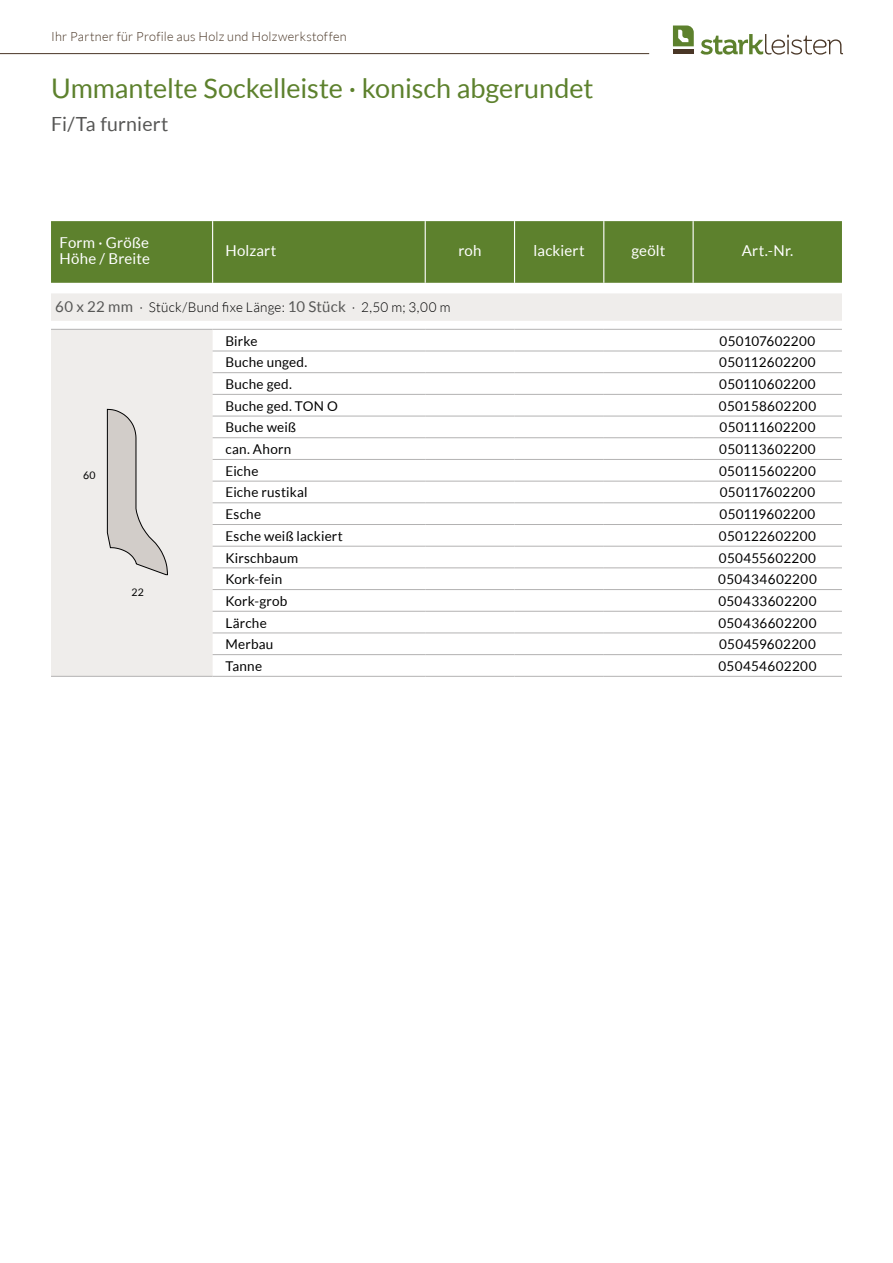
<style>
.page{position:relative;width:893px;height:1263px;background:#fff}
.page>*{position:absolute;margin:0;border:0;box-sizing:border-box;transform-origin:0 0}
.t1{font:27px "Lato";letter-spacing:-.005em;color:#5d812d}
.t2{font:19.5px "Lato";letter-spacing:.01em;color:#575756}
.t3{font:15px/16.5px "Lato";letter-spacing:.01em;color:#fff}
.t4{font:13.5px "Lato";letter-spacing:.02em;color:#000}
.t5{font:300 13.5px "Lato";letter-spacing:.015em;color:#000}
.t6{font:300 12.75px "Lato";letter-spacing:.02em;color:#493626}
.t7{font:10.5px "Lato";color:#000}
.s1{font-weight:400;font-size:15px;color:#575756}
</style>
<div class="page">
<div style="left:51px;top:221px;width:791px;height:62px;background:#5d812d"></div>
<hr style="left:212px;top:221px;width:1px;height:62px;background:#fff">
<hr style="left:425px;top:221px;width:1px;height:62px;background:#fff">
<hr style="left:514px;top:221px;width:1px;height:62px;background:#fff">
<hr style="left:603px;top:221px;width:1px;height:62px;background:#fff">
<hr style="left:693px;top:221px;width:1px;height:62px;background:#fff">
<svg style="left:51px;top:293px;width:791px;height:383px"></svg>
<hr style="left:51px;top:329px;width:162px;height:1px;background:#b3b2b2">
<hr style="left:51px;top:676px;width:162px;height:1px;background:#b3b2b2">
<hr style="left:213px;top:329px;width:212px;height:1px;background:#b3b2b2">
<hr style="left:425px;top:329px;width:89px;height:1px;background:#b3b2b2">
<hr style="left:514px;top:329px;width:90px;height:1px;background:#b3b2b2">
<hr style="left:604px;top:329px;width:89px;height:1px;background:#b3b2b2">
<hr style="left:693px;top:329px;width:149px;height:1px;background:#b3b2b2">
<hr style="left:213px;top:351px;width:212px;height:1px;background:#b3b2b2">
<hr style="left:425px;top:351px;width:89px;height:1px;background:#b3b2b2">
<hr style="left:514px;top:351px;width:90px;height:1px;background:#b3b2b2">
<hr style="left:604px;top:351px;width:89px;height:1px;background:#b3b2b2">
<hr style="left:693px;top:351px;width:149px;height:1px;background:#b3b2b2">
<hr style="left:213px;top:372px;width:212px;height:1px;background:#b3b2b2">
<hr style="left:425px;top:372px;width:89px;height:1px;background:#b3b2b2">
<hr style="left:514px;top:372px;width:90px;height:1px;background:#b3b2b2">
<hr style="left:604px;top:372px;width:89px;height:1px;background:#b3b2b2">
<hr style="left:693px;top:372px;width:149px;height:1px;background:#b3b2b2">
<hr style="left:213px;top:394px;width:212px;height:1px;background:#b3b2b2">
<hr style="left:425px;top:394px;width:89px;height:1px;background:#b3b2b2">
<hr style="left:514px;top:394px;width:90px;height:1px;background:#b3b2b2">
<hr style="left:604px;top:394px;width:89px;height:1px;background:#b3b2b2">
<hr style="left:693px;top:394px;width:149px;height:1px;background:#b3b2b2">
<hr style="left:213px;top:416px;width:212px;height:1px;background:#b3b2b2">
<hr style="left:425px;top:416px;width:89px;height:1px;background:#b3b2b2">
<hr style="left:514px;top:416px;width:90px;height:1px;background:#b3b2b2">
<hr style="left:604px;top:416px;width:89px;height:1px;background:#b3b2b2">
<hr style="left:693px;top:416px;width:149px;height:1px;background:#b3b2b2">
<hr style="left:213px;top:437px;width:212px;height:1px;background:#b3b2b2">
<hr style="left:425px;top:437px;width:89px;height:1px;background:#b3b2b2">
<hr style="left:514px;top:437px;width:90px;height:1px;background:#b3b2b2">
<hr style="left:604px;top:437px;width:89px;height:1px;background:#b3b2b2">
<hr style="left:693px;top:437px;width:149px;height:1px;background:#b3b2b2">
<hr style="left:213px;top:459px;width:212px;height:1px;background:#b3b2b2">
<hr style="left:425px;top:459px;width:89px;height:1px;background:#b3b2b2">
<hr style="left:514px;top:459px;width:90px;height:1px;background:#b3b2b2">
<hr style="left:604px;top:459px;width:89px;height:1px;background:#b3b2b2">
<hr style="left:693px;top:459px;width:149px;height:1px;background:#b3b2b2">
<hr style="left:213px;top:481px;width:212px;height:1px;background:#b3b2b2">
<hr style="left:425px;top:481px;width:89px;height:1px;background:#b3b2b2">
<hr style="left:514px;top:481px;width:90px;height:1px;background:#b3b2b2">
<hr style="left:604px;top:481px;width:89px;height:1px;background:#b3b2b2">
<hr style="left:693px;top:481px;width:149px;height:1px;background:#b3b2b2">
<hr style="left:213px;top:502px;width:212px;height:1px;background:#b3b2b2">
<hr style="left:425px;top:502px;width:89px;height:1px;background:#b3b2b2">
<hr style="left:514px;top:502px;width:90px;height:1px;background:#b3b2b2">
<hr style="left:604px;top:502px;width:89px;height:1px;background:#b3b2b2">
<hr style="left:693px;top:502px;width:149px;height:1px;background:#b3b2b2">
<hr style="left:213px;top:524px;width:212px;height:1px;background:#b3b2b2">
<hr style="left:425px;top:524px;width:89px;height:1px;background:#b3b2b2">
<hr style="left:514px;top:524px;width:90px;height:1px;background:#b3b2b2">
<hr style="left:604px;top:524px;width:89px;height:1px;background:#b3b2b2">
<hr style="left:693px;top:524px;width:149px;height:1px;background:#b3b2b2">
<hr style="left:213px;top:546px;width:212px;height:1px;background:#b3b2b2">
<hr style="left:425px;top:546px;width:89px;height:1px;background:#b3b2b2">
<hr style="left:514px;top:546px;width:90px;height:1px;background:#b3b2b2">
<hr style="left:604px;top:546px;width:89px;height:1px;background:#b3b2b2">
<hr style="left:693px;top:546px;width:149px;height:1px;background:#b3b2b2">
<hr style="left:213px;top:568px;width:212px;height:1px;background:#b3b2b2">
<hr style="left:425px;top:568px;width:89px;height:1px;background:#b3b2b2">
<hr style="left:514px;top:568px;width:90px;height:1px;background:#b3b2b2">
<hr style="left:604px;top:568px;width:89px;height:1px;background:#b3b2b2">
<hr style="left:693px;top:568px;width:149px;height:1px;background:#b3b2b2">
<hr style="left:213px;top:589px;width:212px;height:1px;background:#b3b2b2">
<hr style="left:425px;top:589px;width:89px;height:1px;background:#b3b2b2">
<hr style="left:514px;top:589px;width:90px;height:1px;background:#b3b2b2">
<hr style="left:604px;top:589px;width:89px;height:1px;background:#b3b2b2">
<hr style="left:693px;top:589px;width:149px;height:1px;background:#b3b2b2">
<hr style="left:213px;top:611px;width:212px;height:1px;background:#b3b2b2">
<hr style="left:425px;top:611px;width:89px;height:1px;background:#b3b2b2">
<hr style="left:514px;top:611px;width:90px;height:1px;background:#b3b2b2">
<hr style="left:604px;top:611px;width:89px;height:1px;background:#b3b2b2">
<hr style="left:693px;top:611px;width:149px;height:1px;background:#b3b2b2">
<hr style="left:213px;top:633px;width:212px;height:1px;background:#b3b2b2">
<hr style="left:425px;top:633px;width:89px;height:1px;background:#b3b2b2">
<hr style="left:514px;top:633px;width:90px;height:1px;background:#b3b2b2">
<hr style="left:604px;top:633px;width:89px;height:1px;background:#b3b2b2">
<hr style="left:693px;top:633px;width:149px;height:1px;background:#b3b2b2">
<hr style="left:213px;top:654px;width:212px;height:1px;background:#b3b2b2">
<hr style="left:425px;top:654px;width:89px;height:1px;background:#b3b2b2">
<hr style="left:514px;top:654px;width:90px;height:1px;background:#b3b2b2">
<hr style="left:604px;top:654px;width:89px;height:1px;background:#b3b2b2">
<hr style="left:693px;top:654px;width:149px;height:1px;background:#b3b2b2">
<hr style="left:213px;top:676px;width:212px;height:1px;background:#b3b2b2">
<hr style="left:425px;top:676px;width:89px;height:1px;background:#b3b2b2">
<hr style="left:514px;top:676px;width:90px;height:1px;background:#b3b2b2">
<hr style="left:604px;top:676px;width:89px;height:1px;background:#b3b2b2">
<hr style="left:693px;top:676px;width:149px;height:1px;background:#b3b2b2">
<svg style="left:107px;top:409px;width:61px;height:166px;background:#d8d5d2"></svg>
<svg style="left:700px;top:34px;width:143px;height:21px"></svg>
<svg style="left:673px;top:26px;width:21px;height:20px"></svg>
<hr style="left:673px;top:50px;width:21px;height:4px;background:#493626">
<hr style="left:0;top:53px;width:649px;height:1px;background:#493626">
<p class="t6" style="left:51px;top:30px;width:297px">Ihr Partner für Profile aus Holz und Holzwerkstoffen</p>
<h1 class="t1" style="left:51px;top:73px;width:544px">Ummantelte Sockelleiste · konisch abgerundet</h1>
<h2 class="t2" style="left:51px;top:113px;width:119px">Fi/Ta furniert</h2>
<p class="t3" style="left:60px;top:234px;width:92px">Form · Größe<br>Höhe / Breite</p>
<p class="t3" style="left:225px;top:242px;width:53px">Holzart</p>
<p class="t3" style="left:458px;top:242px;width:25px">roh</p>
<p class="t3" style="left:534px;top:242px;width:53px">lackiert</p>
<p class="t3" style="left:631px;top:242px;width:35px">geölt</p>
<p class="t3" style="left:742px;top:242px;width:53px">Art.-Nr.</p>
<p class="t5" style="left:55px;top:300px;width:397px"><span class="s1">60 x 22 mm</span> · Stück/Bund fixe Länge: <span class="s1">10 Stück</span> · 2,50 m; 3,00 m</p>
<p class="t4" style="left:225px;top:333px;width:34px">Birke</p>
<p class="t4" style="left:720px;top:333px;width:97px">050107602200</p>
<p class="t4" style="left:225px;top:355px;width:83px">Buche unged.</p>
<p class="t4" style="left:719px;top:355px;width:98px">050112602200</p>
<p class="t4" style="left:225px;top:377px;width:68px">Buche ged.</p>
<p class="t4" style="left:719px;top:377px;width:98px">050110602200</p>
<p class="t4" style="left:225px;top:398px;width:114px">Buche ged. TON O</p>
<p class="t4" style="left:719px;top:398px;width:99px">050158602200</p>
<p class="t4" style="left:225px;top:420px;width:72px">Buche weiß</p>
<p class="t4" style="left:720px;top:420px;width:97px">050111602200</p>
<p class="t4" style="left:225px;top:442px;width:67px">can. Ahorn</p>
<p class="t4" style="left:719px;top:442px;width:98px">050113602200</p>
<p class="t4" style="left:225px;top:463px;width:35px">Eiche</p>
<p class="t4" style="left:719px;top:463px;width:98px">050115602200</p>
<p class="t4" style="left:225px;top:485px;width:84px">Eiche rustikal</p>
<p class="t4" style="left:720px;top:485px;width:97px">050117602200</p>
<p class="t4" style="left:225px;top:507px;width:37px">Esche</p>
<p class="t4" style="left:720px;top:507px;width:97px">050119602200</p>
<p class="t4" style="left:225px;top:528px;width:119px">Esche weiß lackiert</p>
<p class="t4" style="left:719px;top:528px;width:99px">050122602200</p>
<p class="t4" style="left:225px;top:550px;width:74px">Kirschbaum</p>
<p class="t4" style="left:719px;top:550px;width:99px">050455602200</p>
<p class="t4" style="left:225px;top:572px;width:58px">Kork-fein</p>
<p class="t4" style="left:718px;top:572px;width:100px">050434602200</p>
<p class="t4" style="left:225px;top:593px;width:63px">Kork-grob</p>
<p class="t4" style="left:718px;top:593px;width:100px">050433602200</p>
<p class="t4" style="left:225px;top:615px;width:43px">Lärche</p>
<p class="t4" style="left:718px;top:615px;width:100px">050436602200</p>
<p class="t4" style="left:225px;top:637px;width:50px">Merbau</p>
<p class="t4" style="left:719px;top:637px;width:98px">050459602200</p>
<p class="t4" style="left:225px;top:658px;width:38px">Tanne</p>
<p class="t4" style="left:718px;top:658px;width:100px">050454602200</p>
<p class="t7" style="left:83px;top:469px;width:14px">60</p>
<p class="t7" style="left:132px;top:586px;width:14px">22</p>
</div>
